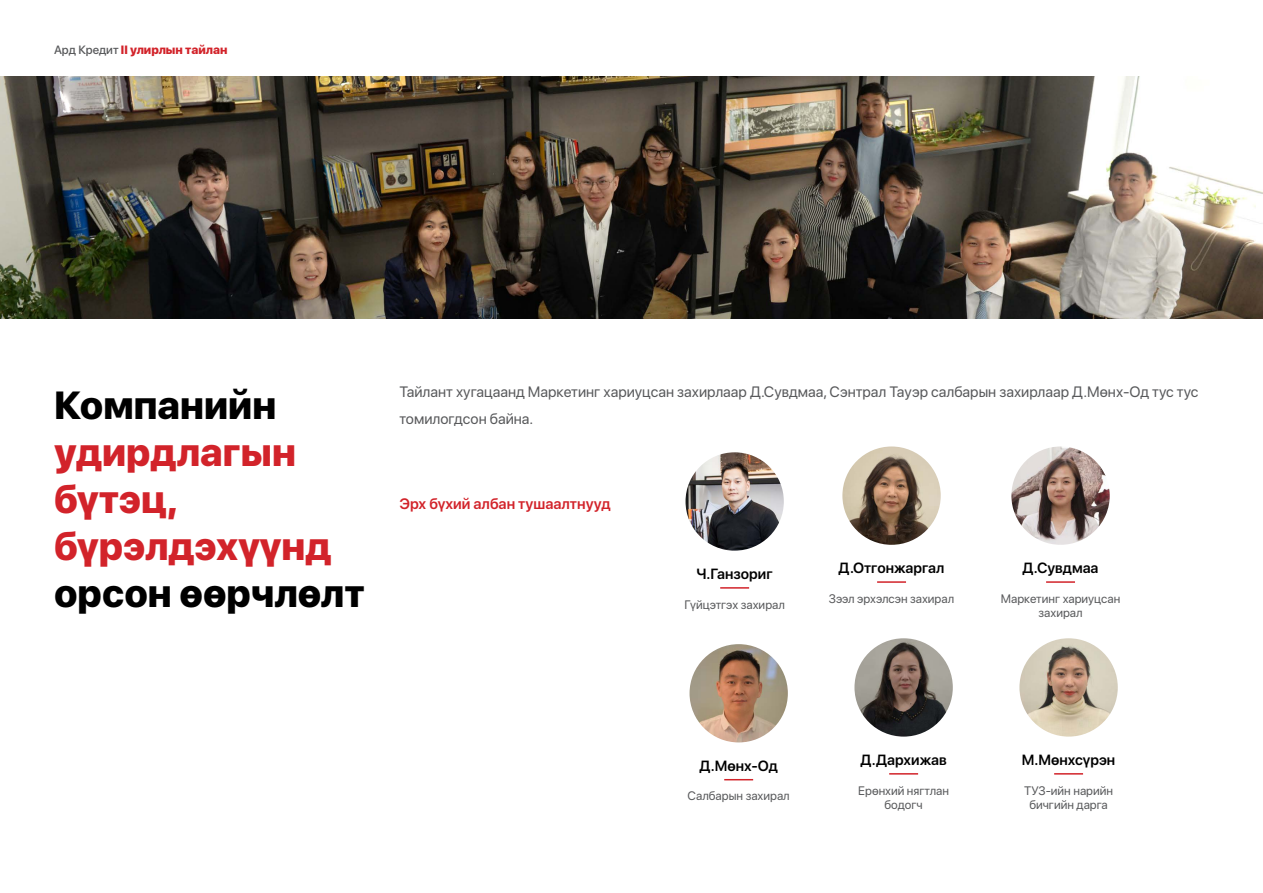
<style>
.page{position:relative;width:1263px;height:893px;background:#fff}
.page>*{position:absolute;margin:0;border:0;box-sizing:border-box;transform-origin:0 0}
.t1{font:800 39px/46.8px "SF Pro Display";color:#d2232a}
.t2{font:800 39px "SF Pro Display";color:#000}
.t3{font:15px/27px "SF Pro Display";color:#58595b}
.t4{font:600 15px "SF Pro Display";color:#d2232a}
.t5{font:600 14.7px "SF Pro Display";color:#000}
.t6{font:12.3px/14.7px "SF Pro Display";color:#58595b;text-align:center}
.t7{font:800 12px "SF Pro Display";color:#d2232a}
.s1{font-weight:500;color:#58595b}
</style>
<div class="page">
<img style="left:0;top:77px;width:1263px;height:242px">
<img style="left:685px;top:452px;width:99px;height:99px;border-radius:49px">
<hr style="left:720px;top:587px;width:29px;height:2px;background:#d2232a">
<img style="left:1011px;top:446px;width:99px;height:99px;border-radius:49px">
<hr style="left:1046px;top:581px;width:29px;height:2px;background:#d2232a">
<img style="left:689px;top:644px;width:99px;height:98px;border-radius:49px">
<svg style="left:724px;top:779px;width:29px;height:1px"></svg>
<img style="left:854px;top:638px;width:99px;height:99px;border-radius:49px">
<hr style="left:889px;top:773px;width:29px;height:2px;background:#d2232a">
<img style="left:842px;top:446px;width:99px;height:99px;border-radius:49px">
<hr style="left:877px;top:581px;width:29px;height:2px;background:#d2232a">
<img style="left:1019px;top:638px;width:99px;height:99px;border-radius:49px">
<hr style="left:1054px;top:773px;width:29px;height:2px;background:#d2232a">
<p class="t7" style="left:54px;top:43px;width:175px"><span class="s1">Ард Кредит</span> II улирлын тайлан</p>
<h1 class="t2" style="left:54px;top:383px;width:224px">Компанийн</h1>
<h1 class="t1" style="left:54px;top:429px;width:279px">удирдлагын бүтэц, бүрэлдэхүүнд</h1>
<h1 class="t2" style="left:54px;top:570px;width:312px">орсон өөрчлөлт</h1>
<p class="t3" style="left:399px;top:378px;width:801px">Тайлант хугацаанд Маркетинг хариуцсан захирлаар Д.Сувдмаа, Сэнтрал Тауэр салбарын захирлаар Д.Мөнх-Од тус тус томилогдсон байна.</p>
<p class="t4" style="left:399px;top:493px;width:213px">Эрх бүхий албан тушаалтнууд</p>
<p class="t5" style="left:696px;top:563px;width:78px">Ч.Ганзориг</p>
<p class="t6" style="left:684px;top:597px;width:102px">Гүйцэтгэх захирал</p>
<p class="t5" style="left:839px;top:557px;width:107px">Д.Отгонжаргал</p>
<p class="t6" style="left:829px;top:591px;width:127px">Зээл эрхэлсэн захирал</p>
<p class="t5" style="left:1022px;top:557px;width:77px">Д.Сувдмаа</p>
<p class="t6" style="left:1001px;top:591px;width:121px">Маркетинг хариуцсан захирал</p>
<p class="t5" style="left:699px;top:755px;width:80px">Д.Мөнх-Од</p>
<p class="t6" style="left:688px;top:789px;width:104px">Салбарын захирал</p>
<p class="t5" style="left:860px;top:749px;width:88px">Д.Дархижав</p>
<p class="t6" style="left:858px;top:783px;width:92px">Ерөнхий нягтлан бодогч</p>
<p class="t5" style="left:1022px;top:749px;width:95px">М.Мөнхсүрэн</p>
<p class="t6" style="left:1024px;top:783px;width:90px">ТУЗ-ийн нарийн бичгийн дарга</p>
</div>
